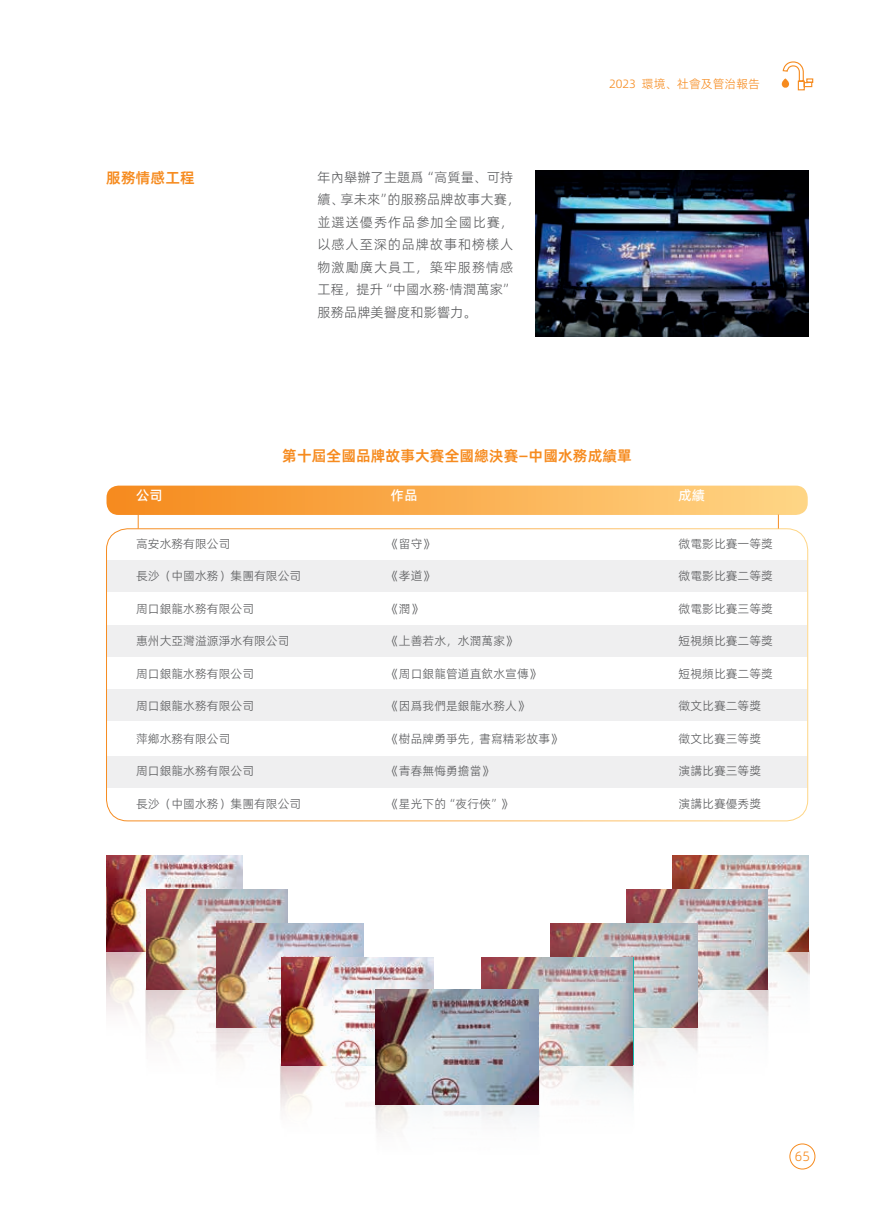
<style>
.page{position:relative;width:893px;height:1212px;background:#fff}
.page>*{position:absolute;margin:0;border:0;box-sizing:border-box;transform-origin:0 0}
.t1{font:15px "Alibaba Pu Hui Ti 2 85 Bold";color:#f68b1f}
.t2{font:13.5px/22.5px "Alibaba Pu Hui Ti 2 45 Light";color:#57585a}
.t3{font:13.5px "Alibaba Pu Hui Ti 2 65 Medium";color:#fff}
.t4{font:13.5px "Alibaba Pu Hui Ti 2 45 Light";color:#f68b1f}
.t5{font:12px "Alibaba Pu Hui Ti 2 45 Light";color:#57585a}
.t6{font:12px "Alibaba Pu Hui Ti 2 45 Light";color:#f68b1f}
</style>
<div class="page">
<div style="left:790px;top:1144px;width:25px;height:25px;border:1px solid #f68b1f;border-radius:50%"></div>
<svg style="left:782px;top:61px;width:32px;height:30px"></svg>
<div style="left:107px;top:560px;width:700px;height:31px;background:#efeff0"></div>
<div style="left:107px;top:625px;width:700px;height:31px;background:#efeff0"></div>
<div style="left:107px;top:689px;width:700px;height:31px;background:#efeff0"></div>
<div style="left:107px;top:757px;width:700px;height:31px;background:#efeff0"></div>
<img style="left:536px;top:170px;width:273px;height:167px">
<img style="left:106px;top:929px;width:703px;height:241px">
<img style="left:672px;top:855px;width:136px;height:96px">
<img style="left:106px;top:855px;width:136px;height:96px">
<img style="left:626px;top:889px;width:142px;height:100px">
<img style="left:147px;top:889px;width:141px;height:100px">
<img style="left:551px;top:923px;width:146px;height:104px">
<img style="left:217px;top:923px;width:146px;height:104px">
<img style="left:281px;top:957px;width:152px;height:108px">
<img style="left:482px;top:957px;width:151px;height:108px">
<img style="left:376px;top:989px;width:163px;height:116px">
<svg style="left:107px;top:486px;width:701px;height:42px"></svg>
<p class="t1" style="left:106px;top:166px;width:90px">服務情感工程</p>
<p class="t2" style="left:317px;top:165px;width:204px">年內舉辦了主題爲“高質量、可持續、享未來”的服務品牌故事大賽，並選送優秀作品參加全國比賽，以感人至深的品牌故事和榜樣人物激勵廣大員工，築牢服務情感工程，提升“中國水務·情潤萬家”服務品牌美譽度和影響力。</p>
<p class="t6" style="left:609px;top:75px;width:152px">2023 環境、社會及管治報告</p>
<p class="t1" style="left:282px;top:444px;width:351px">第十屆全國品牌故事大賽全國總決賽—中國水務成績單</p>
<p class="t3" style="left:136px;top:485px;width:28px">公司</p>
<p class="t5" style="left:136px;top:535px;width:96px">高安水務有限公司</p>
<p class="t5" style="left:136px;top:567px;width:167px">長沙（中國水務）集團有限公司</p>
<p class="t5" style="left:136px;top:600px;width:120px">周口銀龍水務有限公司</p>
<p class="t5" style="left:136px;top:632px;width:155px">惠州大亞灣溢源淨水有限公司</p>
<p class="t5" style="left:136px;top:665px;width:120px">周口銀龍水務有限公司</p>
<p class="t5" style="left:136px;top:697px;width:120px">周口銀龍水務有限公司</p>
<p class="t5" style="left:136px;top:730px;width:96px">萍鄉水務有限公司</p>
<p class="t5" style="left:136px;top:762px;width:120px">周口銀龍水務有限公司</p>
<p class="t5" style="left:136px;top:795px;width:167px">長沙（中國水務）集團有限公司</p>
<p class="t3" style="left:391px;top:485px;width:28px">作品</p>
<p class="t5" style="left:387px;top:535px;width:49px">《留守》</p>
<p class="t5" style="left:387px;top:567px;width:49px">《孝道》</p>
<p class="t5" style="left:387px;top:600px;width:37px">《潤》</p>
<p class="t5" style="left:387px;top:632px;width:131px">《上善若水，水潤萬家》</p>
<p class="t5" style="left:387px;top:665px;width:155px">《周口銀龍管道直飲水宣傳》</p>
<p class="t5" style="left:387px;top:697px;width:143px">《因爲我們是銀龍水務人》</p>
<p class="t5" style="left:387px;top:730px;width:176px">《樹品牌勇爭先，書寫精彩故事》</p>
<p class="t5" style="left:387px;top:762px;width:108px">《青春無悔勇擔當》</p>
<p class="t5" style="left:387px;top:795px;width:127px">《星光下的“夜行俠”》</p>
<p class="t3" style="left:679px;top:485px;width:28px">成績</p>
<p class="t5" style="left:679px;top:535px;width:96px">微電影比賽一等獎</p>
<p class="t5" style="left:679px;top:567px;width:96px">微電影比賽二等獎</p>
<p class="t5" style="left:679px;top:600px;width:96px">微電影比賽三等獎</p>
<p class="t5" style="left:679px;top:632px;width:96px">短視頻比賽二等獎</p>
<p class="t5" style="left:679px;top:665px;width:96px">短視頻比賽二等獎</p>
<p class="t5" style="left:679px;top:697px;width:84px">徵文比賽二等獎</p>
<p class="t5" style="left:679px;top:730px;width:84px">徵文比賽三等獎</p>
<p class="t5" style="left:679px;top:762px;width:84px">演講比賽三等獎</p>
<p class="t5" style="left:679px;top:795px;width:84px">演講比賽優秀獎</p>
<p class="t4" style="left:795px;top:1146px;width:17px">65</p>
</div>
